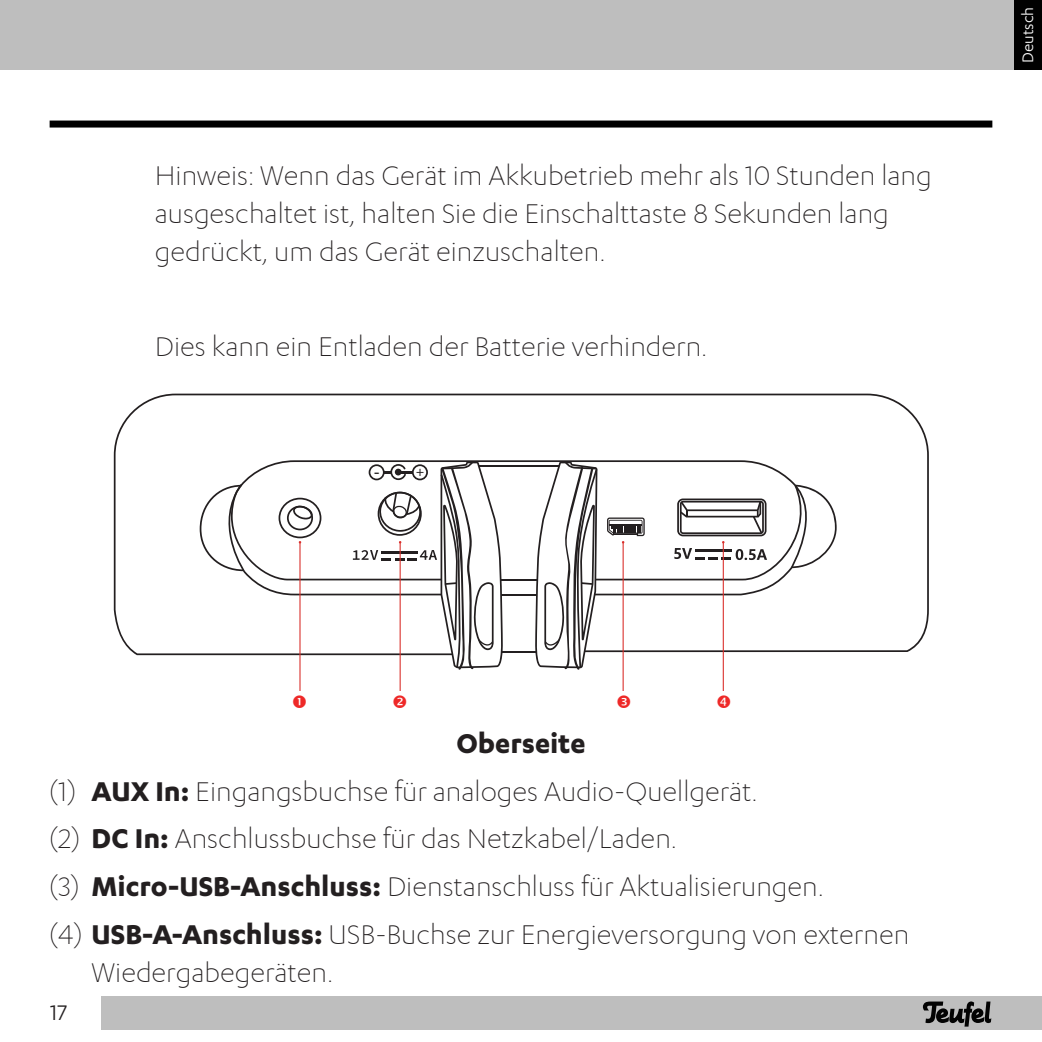
<style>
.page{position:relative;width:1042px;height:1042px;background:#fff}
.page>*{position:absolute;margin:0;border:0;box-sizing:border-box;transform-origin:0 0}
.Text{font:300 31.5px/37.8px "Karbon";color:#231f20}
.Text-2{font:700 31.5px "Karbon";color:#231f20}
.t1{font:24.5px "Karbon";color:#231f20}
.t2{font:17.5px "Karbon";color:#fff}
.t3{font:15.4px "FZZDHJW GB1 0 G Bpc EUC H";color:#231f20}
.s1{font-size:11.9px}
.s2{font-weight:700}
</style>
<div class="page">
<div style="left:0;top:0;width:1015px;height:69px;background:#bebebe"></div>
<div style="left:50px;top:121px;width:942px;height:7px;background:#000"></div>
<div style="left:1014px;top:0;width:28px;height:69px;background:#000"></div>
<div style="left:101px;top:996px;width:941px;height:33px;background:#bebebe"></div>
<svg style="left:923px;top:1001px;width:68px;height:25px"></svg>
<svg style="left:114px;top:394px;width:815px;height:261px"></svg>
<svg style="left:240px;top:460px;width:584px;height:134px"></svg>
<hr style="left:501px;top:594px;width:35px;height:1px;background:#231f20">
<hr style="left:501px;top:651px;width:35px;height:2px;background:#231f20">
<hr style="left:501px;top:579px;width:37px;height:1px;background:#231f20">
<hr style="left:479px;top:465px;width:79px;height:2px;background:#231f20">
<hr style="left:299px;top:542px;width:2px;height:149px;background:#da2f2b">
<hr style="left:399px;top:542px;width:2px;height:149px;background:#da2f2b">
<svg style="left:200px;top:462px;width:303px;height:208px"></svg>
<hr style="left:622px;top:542px;width:2px;height:149px;background:#da2f2b">
<hr style="left:723px;top:542px;width:1px;height:149px;background:#da2f2b">
<svg style="left:535px;top:462px;width:301px;height:208px"></svg>
<p class="Text" style="left:155px;top:157px;width:778px">Hinweis: Wenn das Gerät im Akkubetrieb mehr als 10 Stunden lang ausgeschaltet ist, halten Sie die Einschalttaste 8 Sekunden lang gedrückt, um das Gerät einzuschalten.</p>
<p class="Text" style="left:155px;top:328px;width:554px">Dies kann ein Entladen der Batterie verhindern.</p>
<p class="t3" style="left:374px;top:463px;width:51px">- <span class="s1">+</span></p>
<p class="t2" style="left:1018px;top:63px;width:58px;rotate:-90deg">Deutsch</p>
<p class="Text-2" style="left:456px;top:725px;width:131px">Oberseite</p>
<p class="Text" style="left:50px;top:772px;width:709px">(1) <span class="s2">AUX In:</span> Eingangsbuchse für analoges Audio-Quellgerät.</p>
<p class="Text" style="left:50px;top:820px;width:629px">(2) <span class="s2">DC In:</span> Anschlussbuchse für das Netzkabel/Laden.</p>
<p class="Text" style="left:50px;top:868px;width:776px">(3) <span class="s2">Micro-USB-Anschluss:</span> Dienstanschluss für Aktualisierungen.</p>
<p class="Text" style="left:92px;top:915px;width:819px;text-indent:-42px">(4) <span class="s2">USB-A-Anschluss:</span> USB-Buchse zur Energieversorgung von externen<br>Wiedergabegeräten.</p>
<p class="t1" style="left:50px;top:999px;width:19px">17</p>
</div>
